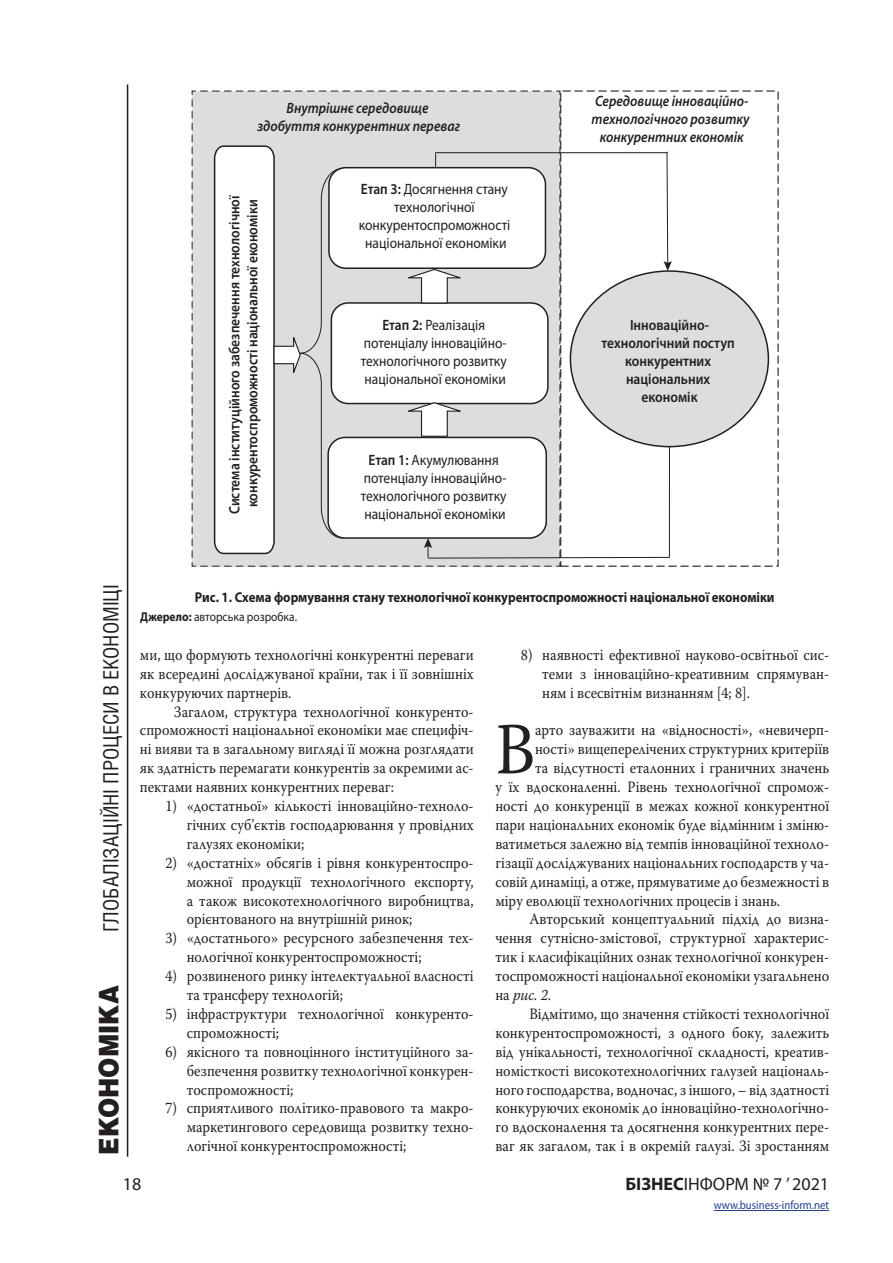
<style>
.page{position:relative;width:893px;height:1263px;background:#fff}
.page>*{position:absolute;margin:0;border:0;box-sizing:border-box;transform-origin:0 0}
.Osnova{font:73.05px "Warnock Pro";color:#231f20;scale:.9 1}
.t1{font:900 27px "Helios";color:#231f20;scale:.9 1}
.t2{font:21px "Helios Cond";color:#231f20}
.t3{font:18px "Myriad Pro";color:#231f20}
.Osnova-2{font:15.75px/18.9px "Warnock Pro";color:#231f20;text-align:justify;scale:.9 1}
.Otstup{font:15.75px/18.9px "Warnock Pro";color:#231f20;text-align:justify;scale:.9 1}
.t4{font:15px/18px "Myriad Pro";color:#231f20;text-align:center;scale:.9 1}
.t5{font:600 15px/18px "Myriad Pro";color:#231f20;text-align:center;scale:.9 1}
.t6{font:italic 600 15px/18px "Myriad Pro";color:#231f20;text-align:center;scale:.9 1}
.Title_table{font:700 14.25px "Myriad Pro";color:#231f20;scale:.9 1}
.Snoska{font:12.75px "Myriad Pro";color:#231f20;scale:.9 1}
.t7{font:12px "Myriad Pro";color:#253f8e;scale:.9 1}
.s1{font-weight:600}
.s2{font-weight:700}
.s3{font-style:italic}
</style>
<div class="page">
<hr style="left:127px;top:84px;width:1px;height:1073px;background:#231f20">
<hr style="left:714px;top:1210px;width:115px;height:1px;background:#253f8e">
<div style="left:570px;top:271px;width:198px;height:176px;background:#dcdddf;border-radius:50%"></div>
<svg style="left:191px;top:90px;width:481px;height:477px"></svg>
<p class="t6" style="left:257px;top:99px;width:227px">Внутрішнє середовище здобуття конкурентних переваг</p>
<p class="t6" style="left:592px;top:91px;width:177px">Середовище інноваційно&shy;технологічного розвитку конкурентних економік</p>
<p class="t5" style="left:225px;top:514px;width:357px;rotate:-90deg">Система інституційного забезпечення технологічної конкурентоспроможності національної економіки</p>
<p class="t4" style="left:359px;top:180px;width:170px"><span class="s1">Етап 3:</span> Досягнення стану технологічної конкурентоспроможності національної економіки</p>
<p class="t4" style="left:361px;top:316px;width:164px"><span class="s1">Етап 2:</span> Реалізація потенціалу інноваційно&shy;технологічного розвитку національної економіки</p>
<p class="t4" style="left:361px;top:450px;width:164px"><span class="s1">Етап 1:</span> Акумулювання потенціалу інноваційно&shy;технологічного розвитку національної економіки</p>
<p class="t5" style="left:602px;top:316px;width:149px">Інноваційно&shy;технологічний поступ конкурентних національних економік</p>
<h3 class="t2" style="left:98px;top:931px;width:349px;rotate:-90deg">ГЛОБАЛІЗАЦІЙНІ ПРОЦЕСИ В ЕКОНОМІЦІ</h3>
<h2 class="t1" style="left:92px;top:1154px;width:189px;rotate:-90deg">ЕКОНОМІКА</h2>
<p class="Title_table" style="left:195px;top:588px;width:646px">Рис. 1. Схема формування стану технологічної конкурентоспроможності національної економіки</p>
<p class="Snoska" style="left:140px;top:609px;width:176px"><span class="s2">Джерело:</span> авторська розробка.</p>
<p class="Osnova-2" style="left:140px;top:645px;width:372px">ми, що формують технологічні конкурентні переваги як всередині досліджуваної країни, так і її зовнішніх конкуруючих партнерів.</p>
<p class="Osnova-2" style="left:140px;top:702px;width:372px;text-indent:34px">Загалом, структура технологічної конкуренто&shy;спроможності національної економіки має специфіч&shy;ні вияви та в загальному вигляді її можна розглядати як здатність перемагати конкурентів за окремими ас&shy;пектами наявних конкурентних переваг:</p>
<p class="Otstup" style="left:187px;top:796px;width:320px;text-indent:-21px">1) «достатньої» кількості інноваційно-техноло&shy;гічних суб’єктів господарювання у провідних галузях економіки;</p>
<p class="Otstup" style="left:187px;top:853px;width:320px;text-indent:-21px">2) «достатніх» обсягів і рівня конкурентоспро&shy;можної продукції технологічного експорту, а також високотехнологічного виробництва, орієнтованого на внутрішній ринок;</p>
<p class="Otstup" style="left:187px;top:928px;width:320px;text-indent:-21px">3) «достатнього» ресурсного забезпечення тех&shy;нологічної конкурентоспроможності;</p>
<p class="Otstup" style="left:187px;top:966px;width:320px;text-indent:-21px">4) розвиненого ринку інтелектуальної власності та трансферу технологій;</p>
<p class="Otstup" style="left:187px;top:1004px;width:320px;text-indent:-21px">5) інфраструктури технологічної конкуренто&shy;спроможності;</p>
<p class="Otstup" style="left:187px;top:1042px;width:320px;text-indent:-21px">6) якісного та повноцінного інституційного за&shy;безпечення розвитку технологічної конкурен&shy;тоспроможності;</p>
<p class="Otstup" style="left:187px;top:1098px;width:320px;text-indent:-21px">7) сприятливого політико-правового та макро&shy;маркетингового середовища розвитку техно&shy;логічної конкурентоспроможності;</p>
<p class="Otstup" style="left:542px;top:645px;width:320px;text-indent:-21px">8) наявності ефективної науково-освітньої сис&shy;теми з інноваційно-креативним спрямуван&shy;ням і всесвітнім визнанням [4; 8].</p>
<p class="Osnova" style="left:495px;top:705px;width:46px">В</p>
<p class="Osnova-2" style="left:535px;top:720px;width:328px">арто зауважити на «відносності», «невичерп-</p>
<p class="Osnova-2" style="left:535px;top:739px;width:328px">ності» вищеперелічених структурних критеріїв</p>
<p class="Osnova-2" style="left:535px;top:758px;width:328px">та відсутності еталонних і граничних значень</p>
<p class="Osnova-2" style="left:495px;top:777px;width:372px">у їх вдосконаленні. Рівень технологічної спромож-</p>
<p class="Osnova-2" style="left:495px;top:796px;width:372px">ності до конкуренції в межах кожної конкурентної</p>
<p class="Osnova-2" style="left:495px;top:815px;width:372px">пари національних економік буде відмінним і зміню-</p>
<p class="Osnova-2" style="left:495px;top:834px;width:372px">ватиметься залежно від темпів інноваційної техноло-</p>
<p class="Osnova-2" style="left:495px;top:853px;width:372px">гізації досліджуваних національних господарств у ча-</p>
<p class="Osnova-2" style="left:495px;top:872px;width:372px">совій динаміці, а отже, прямуватиме до безмежності в</p>
<p class="Osnova-2" style="left:495px;top:891px;width:318px">міру еволюції технологічних процесів і знань.</p>
<p class="Osnova-2" style="left:495px;top:909px;width:372px;text-indent:34px">Авторський концептуальний підхід до визна&shy;чення сутнісно-змістової, структурної характерис&shy;тик і класифікаційних ознак технологічної конкурен&shy;тоспроможності національної економіки узагальнено на <span class="s3">рис. 2</span>.</p>
<p class="Osnova-2" style="left:495px;top:1004px;width:372px;text-indent:34px">Відмітимо, що значення стійкості технологічної конкурентоспроможності, з одного боку, залежить від унікальності, технологічної складності, креатив&shy;номісткості високотехнологічних галузей національ&shy;ного господарства, водночас, з іншого, – від здатності конкуруючих економік до інноваційно-технологічно&shy;го вдосконалення та досягнення конкурентних пере&shy;ваг як загалом, так і в окремій галузі. Зі зростанням</p>
<p class="t3" style="left:123px;top:1173px;width:20px">18</p>
<p class="t3" style="left:625px;top:1173px;width:205px"><span class="s2">БІЗНЕС</span>ІНФОРМ № 7 ’ 2021</p>
<p class="t7" style="left:714px;top:1198px;width:130px">www.business-inform.net</p>
</div>
